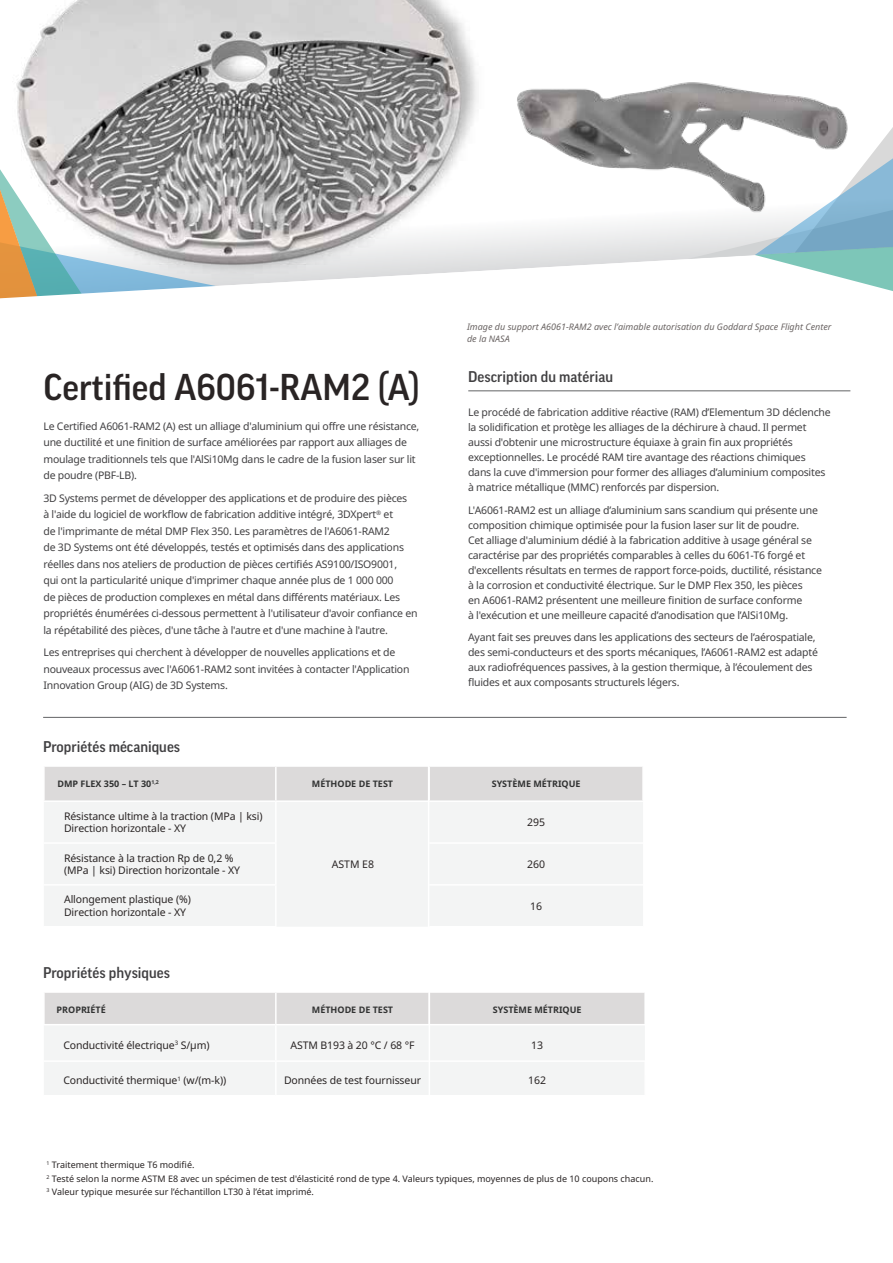
<style>
.page{position:relative;width:893px;height:1263px;background:#fff}
.page>*{position:absolute;margin:0;border:0;box-sizing:border-box;transform-origin:0 0}
.t1{font:500 36px "Good Pro";color:#292424}
.t2{font:500 15px "Good Pro";color:#414042}
.t3{font:10.5px/15px "Noto Sans";letter-spacing:-.02em;color:#414042}
.t4{font:10.5px/12.6px "Noto Sans";letter-spacing:-.01em;color:#292424}
.t5{font:9px/13.5px "Noto Sans";color:#292424}
.t6{font:700 9px "Noto Sans";color:#313232}
.t7{font:italic 9px/12px "Noto Sans";color:#6a6463}
</style>
<div class="page">
<svg style="left:820px;top:127px;width:73px;height:164px"></svg>
<img style="left:0;top:0;width:492px;height:299px">
<img style="left:492px;top:82px;width:373px;height:190px">
<hr style="left:468px;top:391px;width:382px;height:1px;background:#636466">
<hr style="left:43px;top:717px;width:804px;height:1px;background:#636466">
<div style="left:45px;top:767px;width:597px;height:33px;background:#dcdada"></div>
<div style="left:44px;top:802px;width:599px;height:124px;background:#f3f4f4"></div>
<hr style="left:275px;top:767px;width:2px;height:33px;background:#fff">
<hr style="left:44px;top:884px;width:233px;height:2px;background:#fff">
<hr style="left:429px;top:842px;width:214px;height:2px;background:#fff">
<hr style="left:429px;top:884px;width:214px;height:2px;background:#fff">
<hr style="left:275px;top:802px;width:2px;height:40px;background:#fff">
<hr style="left:275px;top:844px;width:2px;height:40px;background:#fff">
<hr style="left:275px;top:886px;width:2px;height:40px;background:#fff">
<hr style="left:44px;top:842px;width:233px;height:2px;background:#fff">
<hr style="left:428px;top:767px;width:2px;height:33px;background:#fff">
<svg style="left:44px;top:993px;width:601px;height:102px"></svg>
<hr style="left:43px;top:993px;width:2px;height:31px;background:#fff">
<hr style="left:275px;top:993px;width:2px;height:31px;background:#fff">
<hr style="left:428px;top:993px;width:2px;height:31px;background:#fff">
<hr style="left:644px;top:993px;width:2px;height:31px;background:#fff">
<hr style="left:43px;top:1024px;width:233px;height:1px;background:#fff">
<hr style="left:276px;top:1024px;width:153px;height:1px;background:#fff">
<hr style="left:429px;top:1024px;width:217px;height:1px;background:#fff">
<hr style="left:275px;top:1025px;width:2px;height:35px;background:#fff">
<hr style="left:275px;top:1062px;width:2px;height:33px;background:#fff">
<hr style="left:44px;top:1060px;width:232px;height:2px;background:#fff">
<hr style="left:276px;top:1060px;width:153px;height:2px;background:#fff">
<hr style="left:644px;top:1062px;width:2px;height:33px;background:#fff">
<hr style="left:429px;top:1060px;width:217px;height:2px;background:#fff">
<hr style="left:428px;top:765px;width:1px;height:164px;background:#fff">
<hr style="left:429px;top:991px;width:1px;height:120px;background:#fff">
<h1 class="t1" style="left:43px;top:366px;width:378px">Certified A6061-RAM2 (A)</h1>
<p class="t3" style="left:43px;top:417px;width:377px;line-height:16.5px">Le Certified A6061-RAM2 (A) est un alliage d'aluminium qui offre une résistance, une ductilité et une finition de surface améliorées par rapport aux alliages de moulage traditionnels tels que l'AlSi10Mg dans le cadre de la fusion laser sur lit de poudre (PBF-LB).</p>
<p class="t3" style="left:43px;top:489px;width:376px;line-height:16.5px">3D Systems permet de développer des applications et de produire des pièces<br>à l'aide du logiciel de workflow de fabrication additive intégré, 3DXpert<sup>®</sup> et<br>de l'imprimante de métal DMP Flex 350. Les paramètres de l'A6061-RAM2<br>de 3D Systems ont été développés, testés et optimisés dans des applications réelles dans nos ateliers de production de pièces certifiés AS9100/ISO9001,<br>qui ont la particularité unique d'imprimer chaque année plus de 1 000 000<br>de pièces de production complexes en métal dans différents matériaux. Les propriétés énumérées ci-dessous permettent à l'utilisateur d'avoir confiance en la répétabilité des pièces, d'une tâche à l'autre et d'une machine à l'autre.</p>
<p class="t3" style="left:43px;top:644px;width:368px;line-height:16.5px">Les entreprises qui cherchent à développer de nouvelles applications et de nouveaux processus avec l'A6061-RAM2 sont invitées à contacter l'Application<br>Innovation Group (AIG) de 3D Systems.</p>
<h2 class="t2" style="left:43px;top:738px;width:138px">Propriétés mécaniques</h2>
<p class="t7" style="left:467px;top:321px;width:366px">Image du support A6061-RAM2 avec l’aimable autorisation du Goddard Space Flight Center de la NASA</p>
<h2 class="t2" style="left:468px;top:368px;width:146px">Description du matériau</h2>
<p class="t3" style="left:468px;top:404px;width:364px">Le procédé de fabrication additive réactive (RAM) d’Elementum 3D déclenche la solidification et protège les alliages de la déchirure à chaud. Il permet aussi d'obtenir une microstructure équiaxe à grain fin aux propriétés exceptionnelles. Le procédé RAM tire avantage des réactions chimiques dans la cuve d'immersion pour former des alliages d’aluminium composites à matrice métallique (MMC) renforcés par dispersion.</p>
<p class="t3" style="left:468px;top:502px;width:355px">L'A6061-RAM2 est un alliage d’aluminium sans scandium qui présente une composition chimique optimisée pour la fusion laser sur lit de poudre.<br>Cet alliage d'aluminium dédié à la fabrication additive à usage général se caractérise par des propriétés comparables à celles du 6061-T6 forgé et d'excellents résultats en termes de rapport force-poids, ductilité, résistance à la corrosion et conductivité électrique. Sur le DMP Flex 350, les pièces<br>en A6061-RAM2 présentent une meilleure finition de surface conforme<br>à l'exécution et une meilleure capacité d’anodisation que l’AlSi10Mg.</p>
<p class="t3" style="left:468px;top:630px;width:351px">Ayant fait ses preuves dans les applications des secteurs de l’aérospatiale, des semi-conducteurs et des sports mécaniques, l’A6061-RAM2 est adapté aux radiofréquences passives, à la gestion thermique, à l’écoulement des fluides et aux composants structurels légers.</p>
<p class="t6" style="left:57px;top:777px;width:103px">DMP FLEX 350 – LT 30<sup>1,2</sup></p>
<p class="t6" style="left:312px;top:777px;width:83px">MÉTHODE DE TEST</p>
<p class="t6" style="left:492px;top:777px;width:90px">SYSTÈME MÉTRIQUE</p>
<p class="t4" style="left:64px;top:809px;width:200px">Résistance ultime à la traction (MPa | ksi)<br>Direction horizontale - XY</p>
<p class="t4" style="left:332px;top:857px;width:44px">ASTM E8</p>
<p class="t4" style="left:527px;top:816px;width:20px">295</p>
<p class="t4" style="left:64px;top:851px;width:178px">Résistance à la traction Rp de 0,2 % (MPa | ksi) Direction horizontale - XY</p>
<p class="t4" style="left:527px;top:857px;width:20px">260</p>
<p class="t4" style="left:64px;top:893px;width:128px">Allongement plastique (%)<br>Direction horizontale - XY</p>
<p class="t4" style="left:530px;top:899px;width:14px">16</p>
<h2 class="t2" style="left:43px;top:964px;width:128px">Propriétés physiques</h2>
<p class="t6" style="left:57px;top:1003px;width:51px">PROPRIÉTÉ</p>
<p class="t6" style="left:312px;top:1003px;width:83px">MÉTHODE DE TEST</p>
<p class="t6" style="left:493px;top:1003px;width:90px">SYSTÈME MÉTRIQUE</p>
<p class="t4" style="left:63px;top:1038px;width:148px">Conductivité électrique<sup>3</sup> S/µm)</p>
<p class="t4" style="left:290px;top:1038px;width:126px">ASTM B193 à 20 °C / 68 °F</p>
<p class="t4" style="left:531px;top:1038px;width:13px">13</p>
<p class="t4" style="left:63px;top:1074px;width:164px">Conductivité thermique<sup>1</sup> (w/(m-k))</p>
<p class="t4" style="left:284px;top:1074px;width:139px">Données de test fournisseur</p>
<p class="t4" style="left:528px;top:1074px;width:19px">162</p>
<p class="t5" style="left:46px;top:1158px;width:608px"><sup>1</sup> Traitement thermique T6 modifié.<br><sup>2</sup> Testé selon la norme ASTM E8 avec un spécimen de test d'élasticité rond de type 4. Valeurs typiques, moyennes de plus de 10 coupons chacun.<br><sup>3</sup> Valeur typique mesurée sur l’échantillon LT30 à l’état imprimé.</p>
</div>
